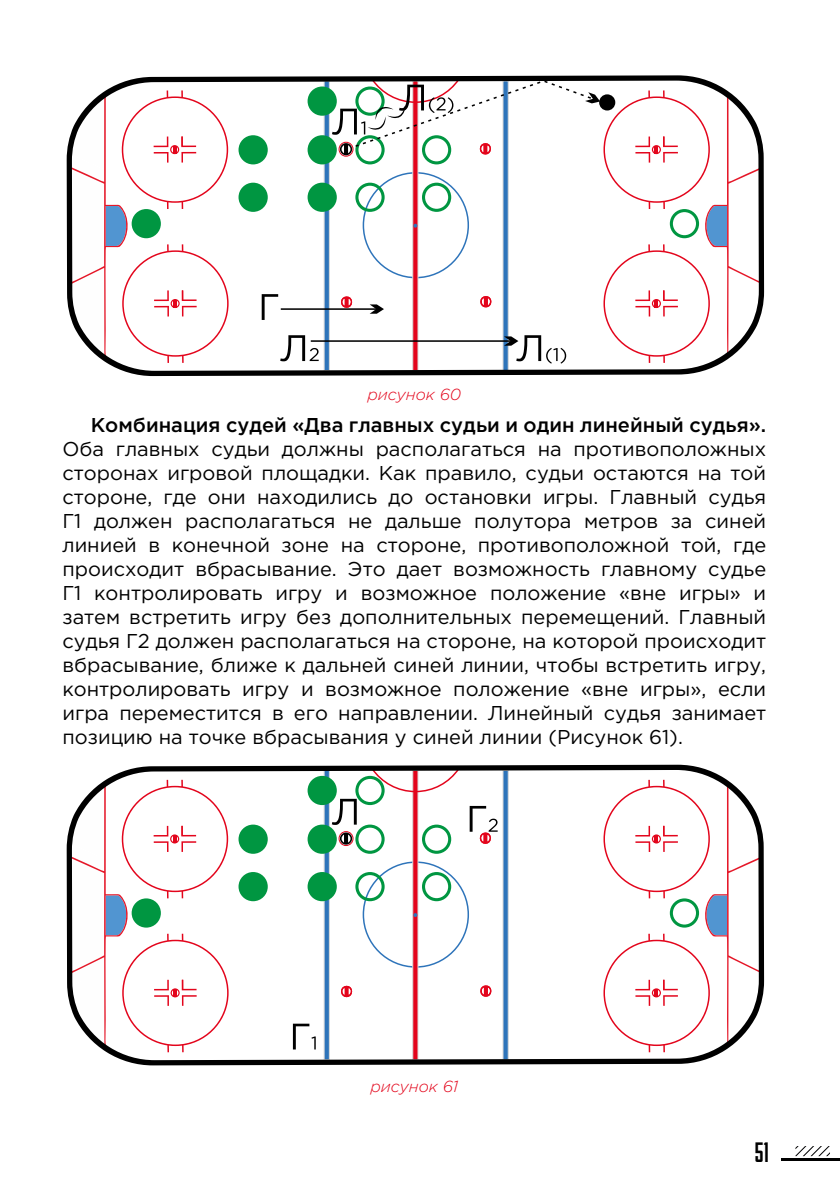
<style>
.page{position:relative;width:840px;height:1191px;background:#fff}
.page>*{position:absolute;margin:0;border:0;box-sizing:border-box;transform-origin:0 0}
.t1{font:28px "AA Duke Fill";color:#000}
.t2{font:20px/24px "Gotham Pro";color:#000;text-align:justify}
.t3{font:500 20px "Gotham Pro";color:#000}
.t4{font:italic 300 16px "Gotham Pro";color:#e3051b}
</style>
<div class="page">
<svg style="left:795px;top:1146px;width:34px;height:10px"></svg>
<hr style="left:780px;top:1158px;width:58px;height:2px;background:#000">
<svg style="left:67px;top:75px;width:696px;height:301px"></svg>
<div style="left:133px;top:211px;width:26px;height:26px;background:#009641;border-radius:50%"></div>
<div style="left:132px;top:209px;width:29px;height:29px;border:3px solid #009641;border-radius:50%"></div>
<svg style="left:261px;top:294px;width:17px;height:26px"></svg>
<div style="left:309px;top:184px;width:26px;height:26px;background:#009641;border-radius:50%"></div>
<div style="left:307px;top:183px;width:29px;height:29px;border:3px solid #009641;border-radius:50%"></div>
<div style="left:309px;top:88px;width:26px;height:26px;background:#009641;border-radius:50%"></div>
<div style="left:307px;top:86px;width:29px;height:30px;border:3px solid #009641;border-radius:50%"></div>
<div style="left:240px;top:184px;width:26px;height:26px;background:#009641;border-radius:50%"></div>
<div style="left:238px;top:183px;width:29px;height:29px;border:3px solid #009641;border-radius:50%"></div>
<div style="left:240px;top:137px;width:26px;height:26px;background:#009641;border-radius:50%"></div>
<div style="left:238px;top:135px;width:29px;height:29px;border:3px solid #009641;border-radius:50%"></div>
<div style="left:309px;top:137px;width:26px;height:26px;background:#009641;border-radius:50%"></div>
<div style="left:307px;top:135px;width:29px;height:29px;border:3px solid #009641;border-radius:50%"></div>
<svg style="left:280px;top:335px;width:38px;height:26px"></svg>
<hr style="left:310px;top:340px;width:201px;height:2px;background:#000">
<hr style="left:280px;top:308px;width:96px;height:2px;background:#000">
<svg style="left:332px;top:79px;width:428px;height:285px"></svg>
<svg style="left:67px;top:764px;width:696px;height:301px"></svg>
<div style="left:669px;top:898px;width:29px;height:29px;border:3px solid #009641;border-radius:50%"></div>
<div style="left:133px;top:900px;width:26px;height:26px;background:#009641;border-radius:50%"></div>
<div style="left:132px;top:898px;width:29px;height:29px;border:3px solid #009641;border-radius:50%"></div>
<svg style="left:293px;top:1023px;width:22px;height:26px"></svg>
<div style="left:309px;top:873px;width:26px;height:26px;background:#009641;border-radius:50%"></div>
<div style="left:307px;top:872px;width:29px;height:29px;border:3px solid #009641;border-radius:50%"></div>
<div style="left:355px;top:824px;width:29px;height:29px;border:3px solid #009641;border-radius:50%"></div>
<div style="left:309px;top:777px;width:26px;height:26px;background:#009641;border-radius:50%"></div>
<div style="left:307px;top:776px;width:29px;height:29px;border:3px solid #009641;border-radius:50%"></div>
<div style="left:355px;top:776px;width:29px;height:29px;border:3px solid #009641;border-radius:50%"></div>
<div style="left:240px;top:873px;width:26px;height:26px;background:#009641;border-radius:50%"></div>
<div style="left:238px;top:872px;width:29px;height:29px;border:3px solid #009641;border-radius:50%"></div>
<div style="left:355px;top:872px;width:29px;height:29px;border:3px solid #009641;border-radius:50%"></div>
<div style="left:240px;top:826px;width:26px;height:26px;background:#009641;border-radius:50%"></div>
<div style="left:238px;top:824px;width:29px;height:29px;border:3px solid #009641;border-radius:50%"></div>
<div style="left:309px;top:826px;width:26px;height:26px;background:#009641;border-radius:50%"></div>
<div style="left:307px;top:824px;width:29px;height:29px;border:3px solid #009641;border-radius:50%"></div>
<svg style="left:331px;top:799px;width:25px;height:47px"></svg>
<svg style="left:362px;top:806px;width:135px;height:161px"></svg>
<p class="t4" style="left:367px;top:386px;width:95px">рисунок 60</p>
<p class="t3" style="left:91px;top:414px;width:676px">Комбинация судей «Два главных судьи и один линейный судья».</p>
<p class="t2" style="left:62px;top:437px;width:704px">Оба главных судьи должны располагаться на противоположных сторонах игровой площадки. Как правило, судьи остаются на той стороне, где они находились до остановки игры. Главный судья Г1 должен располагаться не дальше полутора метров за синей линией в конечной зоне на стороне, противоположной той, где происходит вбрасывание. Это дает возможность главному судье Г1 контролировать игру и возможное положение «вне игры» и затем встретить игру без дополнительных перемещений. Главный судья Г2 должен располагаться на стороне, на которой происходит вбрасывание, ближе к дальней синей линии, чтобы встретить игру, контролировать игру и возможное положение «вне игры», если игра переместится в его направлении. Линейный судья занимает позицию на точке вбрасывания у синей линии (Рисунок 61).</p>
<p class="t4" style="left:370px;top:1077px;width:89px">рисунок 61</p>
<h1 class="t1" style="left:754px;top:1136px;width:16px">51</h1>
</div>
